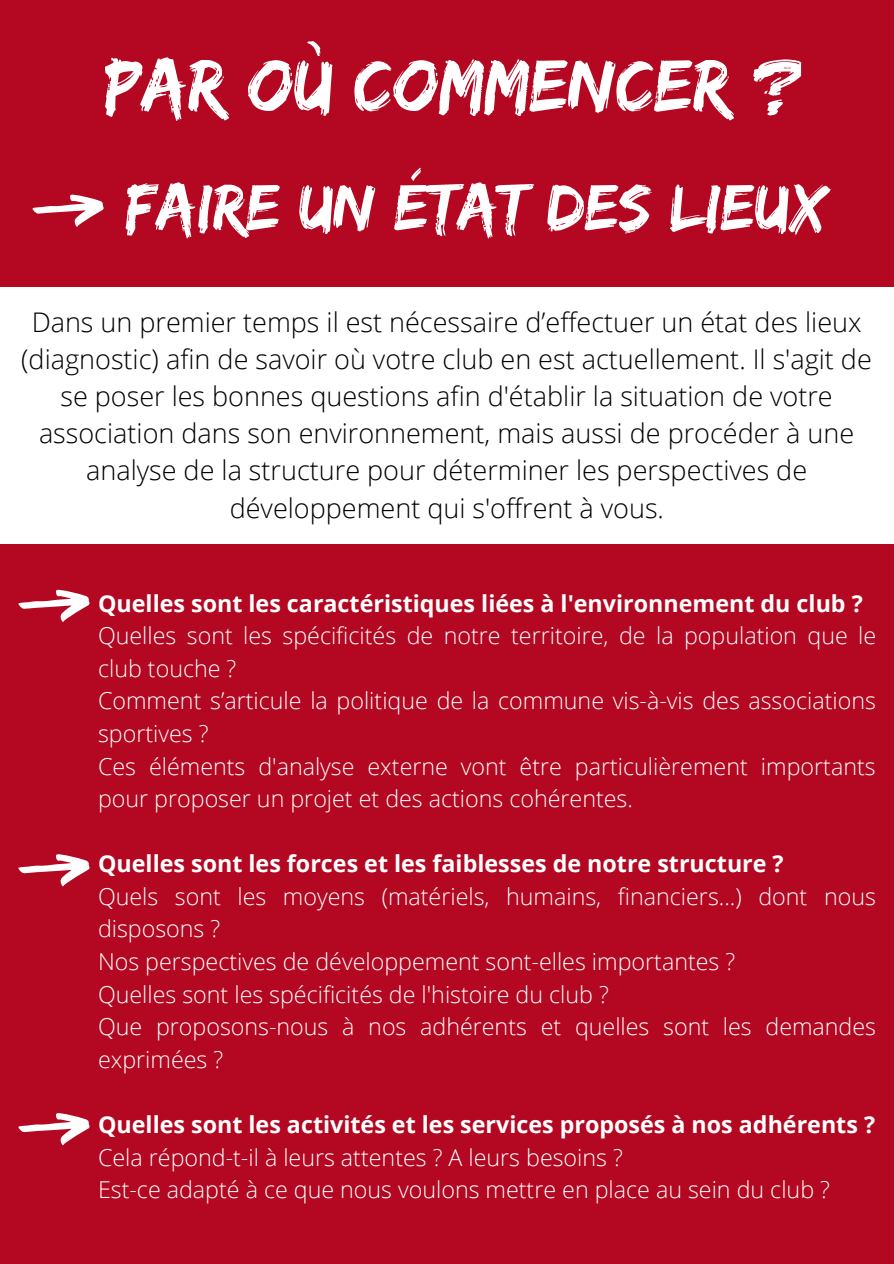
<style>
.page{position:relative;width:894px;height:1264px;background:#fff}
.page>*{position:absolute;margin:0;border:0;box-sizing:border-box;transform-origin:0 0}
.t1{font:76.5px "Edo";color:#fff}
.t2{font:67.5px "Edo";color:#fff}
.t3{font:300 27px/37.2px "Open Sans";color:#000;text-align:center}
.t4{font:300 23.25px/32.5px "Open Sans";color:#fff}
.t5{font:700 23.25px "Open Sans";color:#fff}
</style>
<div class="page">
<div style="left:0;top:0;width:893px;height:286px;background:#b40721"></div>
<div style="left:0;top:544px;width:893px;height:719px;background:#b40721"></div>
<svg style="left:18px;top:589px;width:72px;height:33px"></svg>
<svg style="left:18px;top:854px;width:72px;height:32px"></svg>
<svg style="left:18px;top:1113px;width:72px;height:32px"></svg>
<svg style="left:32px;top:194px;width:72px;height:33px"></svg>
<p class="t1" style="left:105px;top:41px;width:699px">PAR OÙ COMMENCER ?</p>
<p class="t2" style="left:125px;top:168px;width:703px">FAIRE UN ÉTAT DES LIEUX</p>
<p class="t3" style="left:21px;top:302px;width:851px">Dans un premier temps il est nécessaire d’effectuer un état des lieux (diagnostic) afin de savoir où votre club en est actuellement. Il s'agit de se poser les bonnes questions afin d'établir la situation de votre association dans son environnement, mais aussi de procéder à une analyse de la structure pour déterminer les perspectives de développement qui s'offrent à vous.</p>
<p class="t5" style="left:98px;top:586px;width:766px">Quelles sont les caractéristiques liées à l'environnement du club ?</p>
<p class="t4" style="left:98px;top:619px;width:779px">Quelles sont les spécificités de notre territoire, de la population que le club touche ?</p>
<p class="t4" style="left:98px;top:684px;width:779px">Comment s’articule la politique de la commune vis-à-vis des associations sportives ?</p>
<p class="t4" style="left:98px;top:749px;width:778px">Ces éléments d'analyse externe vont être particulièrement importants pour proposer un projet et des actions cohérentes.</p>
<p class="t5" style="left:98px;top:847px;width:687px">Quelles sont les forces et les faiblesses de notre structure ?</p>
<p class="t4" style="left:98px;top:879px;width:779px">Quels sont les moyens (matériels, humains, financiers...) dont nous disposons ?</p>
<p class="t4" style="left:98px;top:944px;width:638px">Nos perspectives de développement sont-elles importantes ?</p>
<p class="t4" style="left:98px;top:977px;width:512px">Quelles sont les spécificités de l'histoire du club ?</p>
<p class="t4" style="left:98px;top:1009px;width:779px">Que proposons-nous à nos adhérents et quelles sont les demandes exprimées ?</p>
<p class="t5" style="left:98px;top:1108px;width:778px">Quelles sont les activités et les services proposés à nos adhérents ?</p>
<p class="t4" style="left:98px;top:1140px;width:526px">Cela répond-t-il à leurs attentes ? A leurs besoins ?</p>
<p class="t4" style="left:98px;top:1172px;width:733px">Est-ce adapté à ce que nous voulons mettre en place au sein du club ?</p>
</div>
